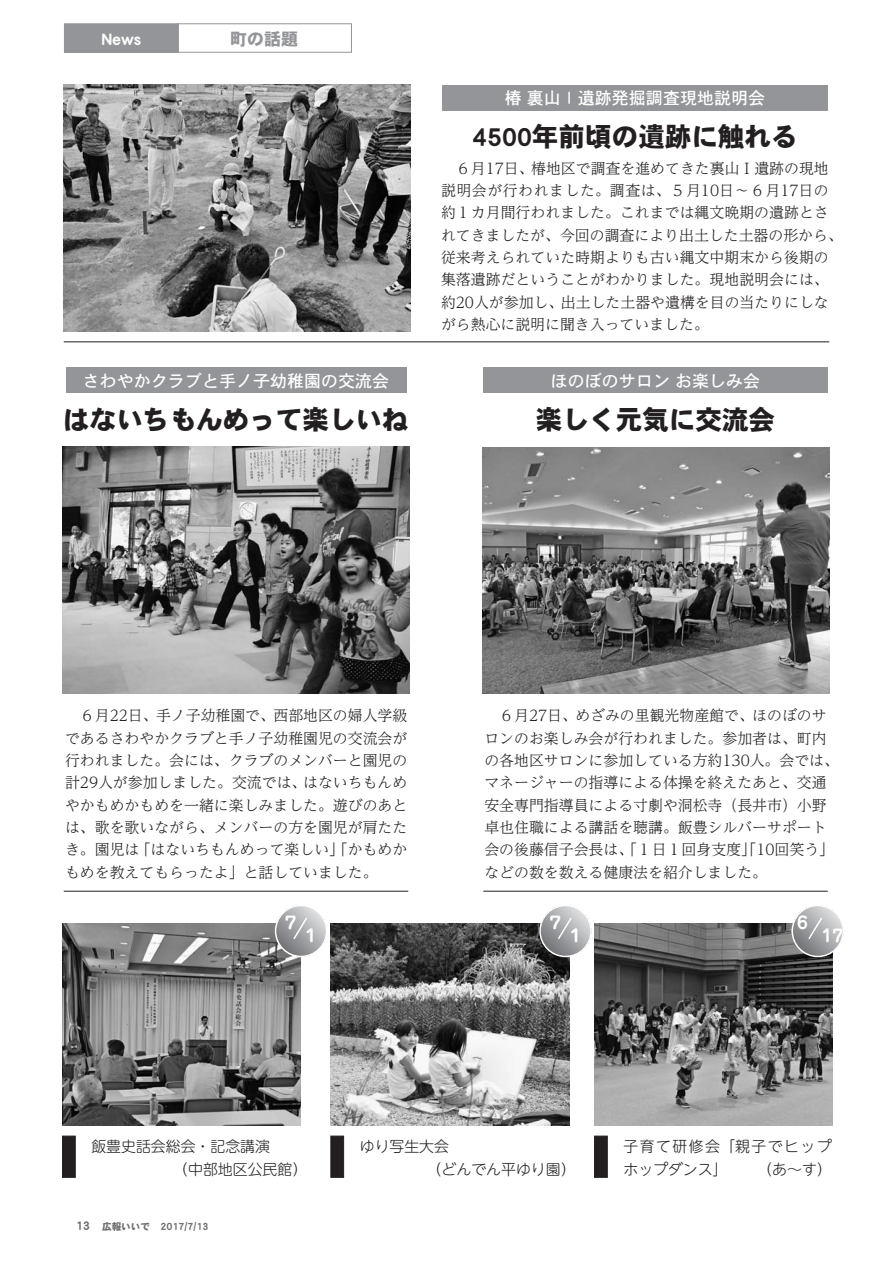
<style>
.page{position:relative;width:893px;height:1263px;background:#fff}
.page>*{position:absolute;margin:0;border:0;box-sizing:border-box;transform-origin:0 0}
.t1{font:26.55px "HZPY6 C7+DFHS Gothic Std W9";color:#231f20}
.t2{font:16.95px "HHMEOYE+DFHS Gothic Std W5";color:#fff}
.t3{font:700 16.95px "HNLENK9+Jun 501 Pro";color:#fff}
.t4{font:16.95px "HZPY6 C7+DFHS Gothic Std W9";color:#fff}
.t5{font:16.95px "HZPY6 C7+DFHS Gothic Std W9";color:#939598}
.t6{font:300 14.85px/22.4px "HD94 IFA+UD Reimin Pro";color:#231f20}
.t7{font:300 14.85px/22.4px "HBV26 BH+UD Shin M Go Pro";color:#231f20}
.t8{font:300 14.85px/22.4px "HBV26 BH+UD Shin M Go Pro";letter-spacing:.1em;color:#231f20}
.t9{font:10.65px "HZPY6 C7+DFHS Gothic Std W9";letter-spacing:-.435em;color:#6d6e70}
.s1{font-size:12.75px}
.s2{font-size:9.6px}
</style>
<div class="page">
<img style="left:483px;top:448px;width:346px;height:245px">
<img style="left:63px;top:446px;width:346px;height:247px">
<hr style="left:64px;top:342px;width:765px;height:1px;background:#231f20">
<hr style="left:64px;top:891px;width:344px;height:1px;background:#231f20">
<hr style="left:483px;top:891px;width:345px;height:1px;background:#231f20">
<div style="left:64px;top:24px;width:114px;height:28px;background:#939598"></div>
<div style="left:64px;top:24px;width:115px;height:29px;border:1px solid #939598"></div>
<div style="left:177px;top:24px;width:175px;height:29px;border:1px solid #939598"></div>
<div style="left:483px;top:367px;width:345px;height:26px;background:#939598"></div>
<div style="left:66px;top:367px;width:340px;height:26px;background:#939598"></div>
<img style="left:64px;top:85px;width:346px;height:246px">
<div style="left:442px;top:85px;width:386px;height:25px;background:#939598"></div>
<div style="left:331px;top:1136px;width:13px;height:42px;background:#231f20"></div>
<img style="left:63px;top:924px;width:238px;height:201px">
<div style="left:594px;top:1136px;width:13px;height:42px;background:#231f20"></div>
<img style="left:594px;top:923px;width:239px;height:202px">
<img style="left:331px;top:923px;width:238px;height:202px">
<div style="left:62px;top:1136px;width:14px;height:42px;background:#231f20;border:1px solid #231f20"></div>
<svg style="left:276px;top:905px;width:51px;height:52px"></svg>
<svg style="left:540px;top:905px;width:51px;height:52px"></svg>
<svg style="left:792px;top:905px;width:51px;height:52px"></svg>
<p class="t4" style="left:102px;top:32px;width:51px">News</p>
<p class="t5" style="left:230px;top:32px;width:70px">町の話題</p>
<p class="t2" style="left:505px;top:91px;width:262px">椿 裏山Ⅰ遺跡発掘調査現地説明会</p>
<h1 class="t1" style="left:472px;top:126px;width:327px">4500年前頃の遺跡に触れる</h1>
<p class="t6" style="left:441px;top:159px;width:403px">　６月17日、椿地区で調査を進めてきた裏山Ⅰ遺跡の現地説明会が行われました。調査は、５月10日～６月17日の約１カ月間行われました。これまでは縄文晩期の遺跡とされてきましたが、今回の調査により出土した土器の形から、従来考えられていた時期よりも古い縄文中期末から後期の集落遺跡だということがわかりました。現地説明会には、約20人が参加し、出土した土器や遺構を目の当たりにしながら熱心に説明に聞き入っていました。</p>
<p class="t2" style="left:83px;top:374px;width:308px">さわやかクラブと手ノ子幼稚園の交流会</p>
<p class="t2" style="left:551px;top:374px;width:211px">ほのぼのサロン お楽しみ会</p>
<h1 class="t1" style="left:63px;top:409px;width:347px">はないちもんめって楽しいね</h1>
<h1 class="t1" style="left:536px;top:409px;width:241px">楽しく元気に交流会</h1>
<p class="t6" style="left:65px;top:707px;width:344px;text-align:justify">　６月22日、手ノ子幼稚園で、西部地区の婦人学級であるさわやかクラブと手ノ子幼稚園児の交流会が行われました。会には、クラブのメンバーと園児の計29人が参加しました。交流では、はないちもんめやかもめかもめを一緒に楽しみました。遊びのあとは、歌を歌いながら、メンバーの方を園児が肩たたき。園児は「はないちもんめって楽しい」「かもめかもめを教えてもらったよ」と話していました。</p>
<p class="t6" style="left:484px;top:707px;width:356px">　６月27日、めざみの里観光物産館で、ほのぼのサロンのお楽しみ会が行われました。参加者は、町内の各地区サロンに参加している方約130人。会では、マネージャーの指導による体操を終えたあと、交通安全専門指導員による寸劇や洞松寺（長井市）小野卓也住職による講話を聴講。飯豊シルバーサポート会の後藤信子会長は、「１日１回身支度」「10回笑う」などの数を数える健康法を紹介しました。</p>
<p class="t3" style="left:282px;top:916px;width:19px">７</p>
<p class="t3" style="left:303px;top:929px;width:19px">１</p>
<p class="t3" style="left:547px;top:916px;width:19px">７</p>
<p class="t3" style="left:567px;top:929px;width:19px">１</p>
<p class="t3" style="left:797px;top:916px;width:19px">6</p>
<p class="t3" style="left:822px;top:929px;width:29px">17</p>
<p class="t7" style="left:173px;top:1137px;width:135px;text-indent:-82px">飯豊史話会総会・記念講演<br>（中部地区公民館）</p>
<p class="t9" style="left:76px;top:1222px;width:139px"><span class="s1">13</span> <span class="s2">広報いいで</span> 2017/7/13</p>
<p class="t7" style="left:427px;top:1137px;width:150px;text-indent:-67px">ゆり写生大会<br>（どんでん平ゆり園）</p>
<p class="t8" style="left:623px;top:1137px;width:210px">子育て研修会「親子でヒップホップダンス」　　　（あ～す）</p>
</div>
